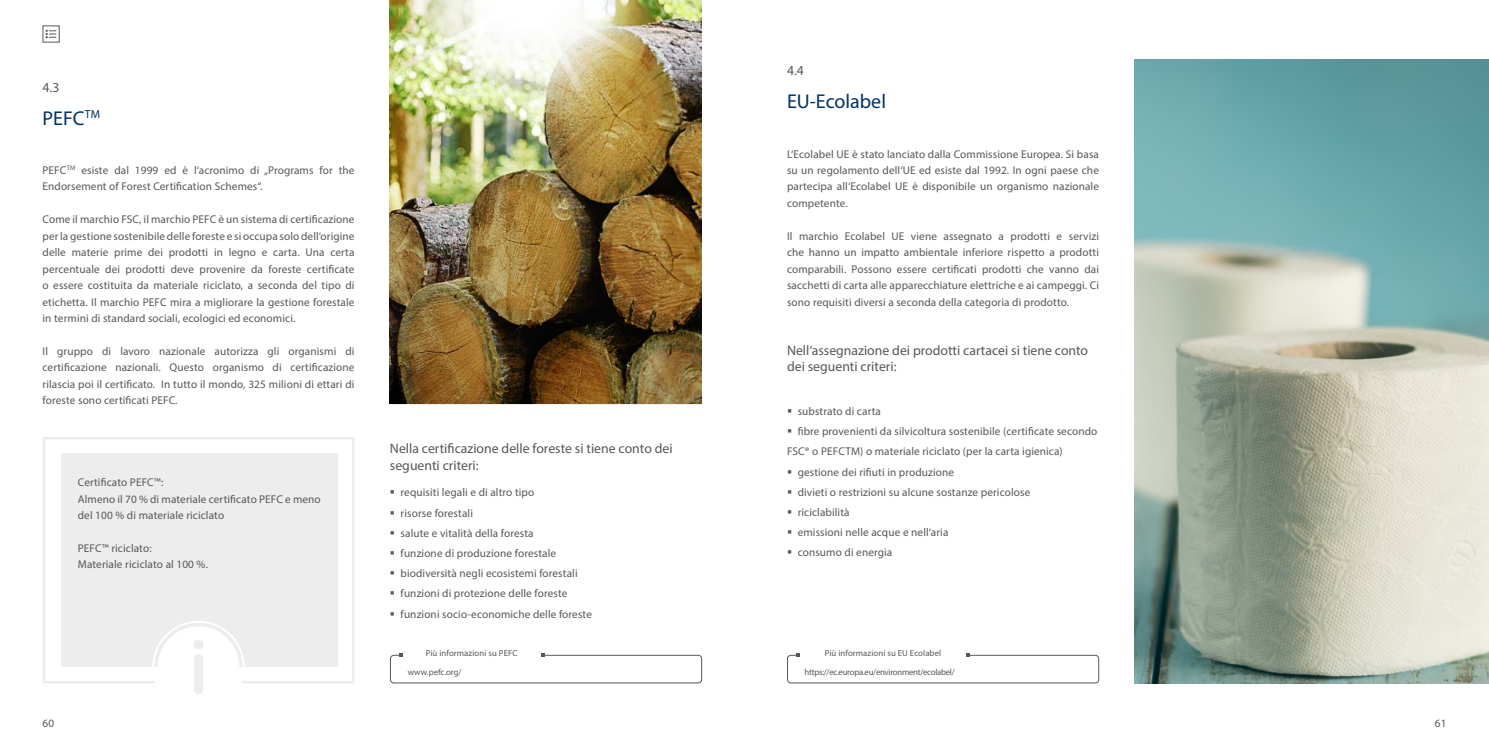
<style>
.page{position:relative;width:1489px;height:745px;background:#fff}
.page>*{position:absolute;margin:0;border:0;box-sizing:border-box;transform-origin:0 0}
.t1{font:20px "Myriad Pro";color:#003261}
.t2{font:13.75px/16.4px "Myriad Pro";color:#575756}
.t3{font:11.25px/16.4px "Myriad Pro";letter-spacing:.01em;color:#575756}
.t4{font:8.75px "Myriad Pro";color:#575756}
.t5{font:8.75px "Myriad Pro";letter-spacing:-.03em;color:#575756}
</style>
<div class="page">
<svg style="left:46px;top:30px;width:10px;height:8px"></svg>
<div style="left:43px;top:25px;width:17px;height:18px;border:1px solid #575756"></div>
<div style="left:43px;top:436px;width:311px;height:247px;border:2px solid #ededed"></div>
<div style="left:61px;top:453px;width:277px;height:213px;background:#ededed"></div>
<svg style="left:152px;top:621px;width:93px;height:73px"></svg>
<img style="left:390px;top:0;width:312px;height:403px">
<div style="left:390px;top:654px;width:312px;height:29px;border:1px solid #575756;border-radius:4px"></div>
<svg style="left:399px;top:653px;width:4px;height:3px"></svg>
<svg style="left:541px;top:653px;width:4px;height:3px"></svg>
<img style="left:1134px;top:59px;width:354px;height:623px">
<div style="left:787px;top:654px;width:312px;height:29px;border:1px solid #575756;border-radius:4px"></div>
<svg style="left:796px;top:653px;width:4px;height:3px"></svg>
<p class="t2" style="left:43px;top:79px;width:18px">4.3</p>
<h1 class="t1" style="left:43px;top:106px;width:59px">PEFC<sup>TM</sup></h1>
<p class="t3" style="left:43px;top:162px;width:313px">PEFC<sup>TM</sup> esiste dal 1999 ed è l‘acronimo di „Programs for the<br>Endorsement of Forest Certification Schemes“.</p>
<p class="t3" style="left:43px;top:211px;width:313px;text-align:justify">Come il marchio FSC, il marchio PEFC è un sistema di certificazione per la gestione sostenibile delle foreste e si occupa solo dell‘origine delle materie prime dei prodotti in legno e carta. Una certa percentuale dei prodotti deve provenire da foreste certificate o essere costituita da materiale riciclato, a seconda del tipo di etichetta. Il marchio PEFC mira a migliorare la gestione forestale in termini di standard sociali, ecologici ed economici.</p>
<p class="t3" style="left:43px;top:342px;width:313px;text-align:justify">Il gruppo di lavoro nazionale autorizza gli organismi di certificazione nazionali. Questo organismo di certificazione rilascia poi il certificato. In tutto il mondo, 325 milioni di ettari di foreste sono certificati PEFC.</p>
<p class="t3" style="left:78px;top:474px;width:244px">Certificato PEFC™:<br>Almeno il 70 % di materiale certificato PEFC e meno del 100 % di materiale riciclato</p>
<p class="t3" style="left:78px;top:539px;width:132px">PEFC™ riciclato:<br>Materiale riciclato al 100 %.</p>
<p class="t2" style="left:390px;top:440px;width:284px">Nella certificazione delle foreste si tiene conto dei seguenti criteri:</p>
<p class="t3" style="left:400px;top:482px;width:193px;line-height:20.1px">requisiti legali e di altro tipo<br>risorse forestali<br>salute e vitalità della foresta<br>funzione di produzione forestale biodiversità negli ecosistemi forestali funzioni di protezione delle foreste funzioni socio-economiche delle foreste</p>
<p class="t4" style="left:426px;top:647px;width:93px">Più informazioni su PEFC</p>
<p class="t4" style="left:407px;top:666px;width:55px">www.pefc.org/</p>
<p class="t2" style="left:787px;top:62px;width:18px">4.4</p>
<h1 class="t1" style="left:787px;top:89px;width:100px">EU-Ecolabel</h1>
<p class="t3" style="left:787px;top:145px;width:313px;text-align:justify">L‘Ecolabel UE è stato lanciato dalla Commissione Europea. Si basa su un regolamento dell‘UE ed esiste dal 1992. In ogni paese che partecipa all‘Ecolabel UE è disponibile un organismo nazionale competente.</p>
<p class="t3" style="left:787px;top:227px;width:313px;text-align:justify">Il marchio Ecolabel UE viene assegnato a prodotti e servizi che hanno un impatto ambientale inferiore rispetto a prodotti comparabili. Possono essere certificati prodotti che vanno dai sacchetti di carta alle apparecchiature elettriche e ai campeggi. Ci sono requisiti diversi a seconda della categoria di prodotto.</p>
<p class="t2" style="left:787px;top:341px;width:302px">Nell‘assegnazione dei prodotti cartacei si tiene conto dei seguenti criteri:</p>
<p class="t3" style="left:797px;top:402px;width:85px">substrato di carta</p>
<p class="t3" style="left:797px;top:423px;width:301px">fibre provenienti da silvicoltura sostenibile (certificate secondo</p>
<p class="t3" style="left:787px;top:443px;width:277px">FSC® o PEFCTM) o materiale riciclato (per la carta igienica)</p>
<p class="t3" style="left:797px;top:463px;width:158px">gestione dei rifiuti in produzione</p>
<p class="t3" style="left:797px;top:483px;width:234px">divieti o restrizioni su alcune sostanze pericolose</p>
<p class="t3" style="left:797px;top:503px;width:53px">riciclabilità</p>
<p class="t3" style="left:797px;top:523px;width:152px">emissioni nelle acque e nell‘aria</p>
<p class="t3" style="left:797px;top:544px;width:96px">consumo di energia</p>
<p class="t4" style="left:824px;top:647px;width:118px">Più informazioni su EU Ecolabel</p>
<p class="t5" style="left:804px;top:666px;width:152px">https://ec.europa.eu/environment/ecolabel/</p>
<p class="t3" style="left:43px;top:714px;width:13px">60</p>
<p class="t3" style="left:1434px;top:714px;width:13px">61</p>
</div>
